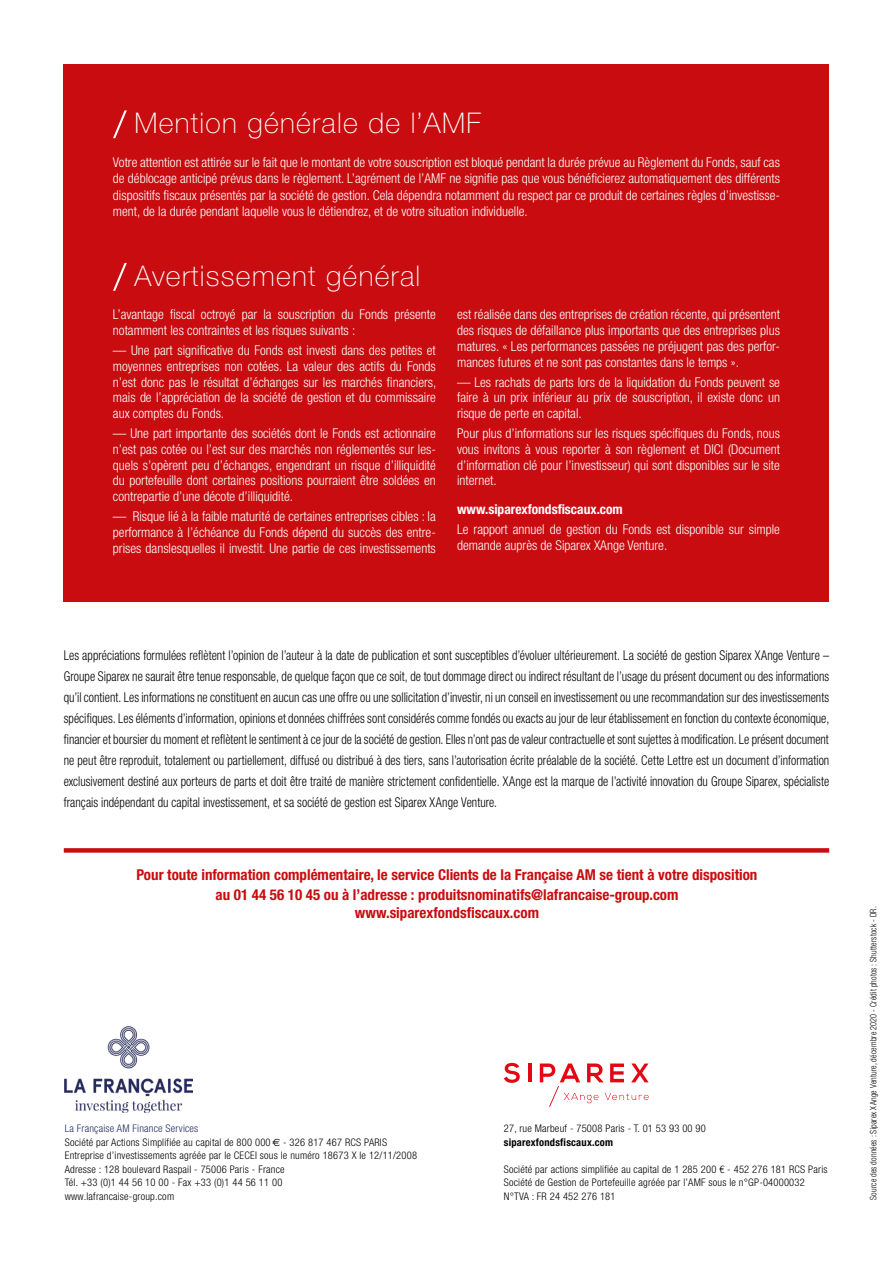
<style>
.page{position:relative;width:893px;height:1263px;background:#fff}
.page>*{position:absolute;margin:0;border:0;box-sizing:border-box;transform-origin:0 0}
.t1{font:100 28.5px "Helvetica Neue LT Std";letter-spacing:.045em;color:#fff}
.t2{font:700 condensed 15px/19.5px "Helvetica Neue LT Std";color:#c90c0f;text-align:center}
.t3{font:300 condensed 13.5px/15.8px "Helvetica Neue LT Std";color:#fff;text-align:justify}
.t4{font:300 condensed 13.5px/21px "Helvetica Neue LT Std";letter-spacing:.005em;color:#000;text-align:justify;scale:.9 1}
.t5{font:700 condensed 13.5px "Helvetica Neue LT Std";color:#fff}
.t6{font:300 condensed 10.5px/13.5px "Helvetica Neue LT Std";letter-spacing:.02em;color:#000}
.t7{font:700 condensed 10.5px "Helvetica Neue LT Std";letter-spacing:.02em;color:#000}
.t8{font:300 condensed 9px "Helvetica Neue LT Std";letter-spacing:.02em;color:#000;scale:.9 1}
.s1{color:#252b5e}
.s2{font-family:"Euro Sans Std";font-weight:400;font-stretch:normal}
</style>
<div class="page">
<div style="left:64px;top:64px;width:765px;height:538px;background:#c90c0f"></div>
<svg style="left:113px;top:263px;width:14px;height:28px"></svg>
<svg style="left:113px;top:110px;width:14px;height:28px"></svg>
<div style="left:64px;top:848px;width:765px;height:5px;background:#c90c0f"></div>
<img style="left:65px;top:1026px;width:128px;height:86px">
<svg style="left:504px;top:1063px;width:16px;height:20px"></svg>
<hr style="left:528px;top:1063px;width:3px;height:19px;background:#e30613">
<svg style="left:540px;top:1063px;width:109px;height:44px"></svg>
<h1 class="t1" style="left:134px;top:107px;width:348px">Mention générale de l’AMF</h1>
<p class="t3" style="left:113px;top:154px;width:669px;line-height:16.5px">Votre attention est attirée sur le fait que le montant de votre souscription est bloqué pendant la durée prévue au Règlement du Fonds, sauf cas de déblocage anticipé prévus dans le règlement. L’agrément de l’AMF ne signifie pas que vous bénéficierez automatiquement des différents dispositifs fiscaux présentés par la société de gestion. Cela dépendra notamment du respect par ce produit de certaines règles d’investisse&shy;ment, de la durée pendant laquelle vous le détiendrez, et de votre situation individuelle.</p>
<h1 class="t1" style="left:134px;top:259px;width:287px">Avertissement général</h1>
<p class="t3" style="left:113px;top:306px;width:324px">L’avantage fiscal octroyé par la souscription du Fonds présente notamment les contraintes et les risques suivants :</p>
<p class="t3" style="left:113px;top:342px;width:325px">— Une part significative du Fonds est investi dans des petites et moyennes entreprises non cotées. La valeur des actifs du Fonds n’est donc pas le résultat d’échanges sur les marchés financiers, mais de l’appréciation de la société de gestion et du commissaire aux comptes du Fonds.</p>
<p class="t3" style="left:113px;top:425px;width:324px">— Une part importante des sociétés dont le Fonds est actionnaire n’est pas cotée ou l’est sur des marchés non réglementés sur les&shy;quels s’opèrent peu d’échanges, engendrant un risque d’illiquidité du portefeuille dont certaines positions pourraient être soldées en contrepartie d’une décote d’illiquidité.</p>
<p class="t3" style="left:113px;top:508px;width:324px">— Risque lié à la faible maturité de certaines entreprises cibles : la performance à l’échéance du Fonds dépend du succès des entre&shy;prises danslesquelles il investit. Une partie de ces investissements</p>
<p class="t3" style="left:457px;top:306px;width:324px">est réalisée dans des entreprises de création récente, qui présentent des risques de défaillance plus importants que des entreprises plus matures. « Les performances passées ne préjugent pas des perfor&shy;mances futures et ne sont pas constantes dans le temps ».</p>
<p class="t3" style="left:457px;top:374px;width:324px">— Les rachats de parts lors de la liquidation du Fonds peuvent se faire à un prix inférieur au prix de souscription, il existe donc un risque de perte en capital.</p>
<p class="t3" style="left:457px;top:425px;width:324px">Pour plus d’informations sur les risques spécifiques du Fonds, nous vous invitons à vous reporter à son règlement et DICI (Document d’information clé pour l’investisseur) qui sont disponibles sur le site internet.</p>
<p class="t5" style="left:457px;top:501px;width:167px">www.siparexfondsfiscaux.com</p>
<p class="t3" style="left:457px;top:521px;width:324px">Le rapport annuel de gestion du Fonds est disponible sur simple demande auprès de Siparex XAnge Venture.</p>
<p class="t4" style="left:64px;top:645px;width:852px">Les appréciations formulées reflètent l’opinion de l’auteur à la date de publication et sont susceptibles d’évoluer ultérieurement. La société de gestion Siparex XAnge Venture – Groupe Siparex ne saurait être tenue responsable, de quelque façon que ce soit, de tout dommage direct ou indirect résultant de l’usage du présent document ou des informations qu’il contient. Les informations ne constituent en aucun cas une offre ou une sollicitation d’investir, ni un conseil en investissement ou une recommandation sur des investissements spécifiques. Les éléments d’information, opinions et données chiffrées sont considérés comme fondés ou exacts au jour de leur établissement en fonction du contexte économique, financier et boursier du moment et reflètent le sentiment à ce jour de la société de gestion. Elles n’ont pas de valeur contractuelle et sont sujettes à modification. Le présent document ne peut être reproduit, totalement ou partiellement, diffusé ou distribué à des tiers, sans l’autorisation écrite préalable de la société. Cette Lettre est un document d’information exclusivement destiné aux porteurs de parts et doit être traité de manière strictement confidentielle. XAnge est la marque de l’activité innovation du Groupe Siparex, spécialiste français indépendant du capital investissement, et sa société de gestion est Siparex XAnge Venture.</p>
<p class="t2" style="left:137px;top:865px;width:622px">Pour toute information complémentaire, le service Clients de la Française AM se tient à votre disposition au 01 44 56 10 45 ou à l’adresse : produitsnominatifs@lafrancaise-group.com</p>
<p class="t2" style="left:355px;top:902px;width:186px">www.siparexfondsfiscaux.com</p>
<p class="t6" style="left:65px;top:1121px;width:354px"><span class="s1">La Française AM Finance Services<br></span>Société par Actions Simplifiée au capital de 800 000 <span class="s2">€</span> - 326 817 467 RCS PARIS Entreprise d’investissements agréée par le CECEI sous le numéro 18673 X le 12/11/2008<br>Adresse : 128 boulevard Raspail - 75006 Paris - France<br>Tél. +33 (0)1 44 56 10 00 - Fax +33 (0)1 44 56 11 00<br>www.lafrancaise-group.com</p>
<p class="t6" style="left:504px;top:1121px;width:203px">27, rue Marbeuf - 75008 Paris - T. 01 53 93 00 90</p>
<p class="t7" style="left:504px;top:1135px;width:111px">siparexfondsfiscaux.com</p>
<p class="t6" style="left:504px;top:1162px;width:325px">Société par actions simplifiée au capital de 1 285 200 € - 452 276 181 RCS Paris<br>Société de Gestion de Portefeuille agréée par l’AMF sous le n°GP-04000032<br>N°TVA : FR 24 452 276 181</p>
<p class="t8" style="left:868px;top:1200px;width:327px;rotate:-90deg">Source des données : Siparex XAnge Venture, décembre 2020 - Crédit photos : Shutterstock - DR.</p>
</div>
